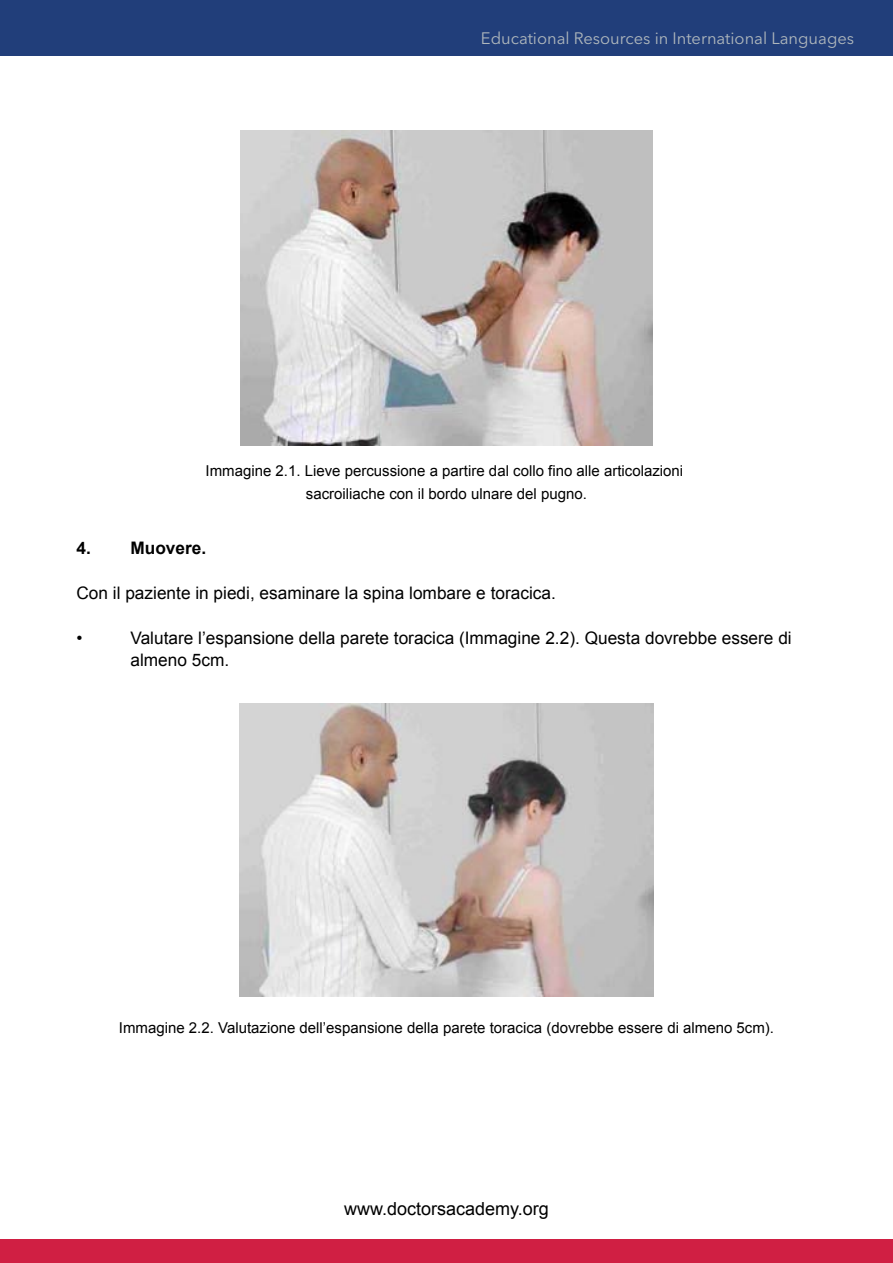
<style>
.page{position:relative;width:893px;height:1263px;background:#fff}
.page>*{position:absolute;margin:0;border:0;box-sizing:border-box;transform-origin:0 0}
.t1{font:18px "Arial";color:#000}
.t2{font:17.25px/22.5px "Arial";color:#000}
.t3{font:700 17.25px "Arial";color:#000}
.t4{font:16.5px "Avenir Next LT Pro";color:#afb7bc}
.t5{font:15px/22.5px "Arial";color:#000;text-align:center}
</style>
<div class="page">
<div style="left:0;top:0;width:893px;height:56px;background:#213e7a"></div>
<div style="left:0;top:1239px;width:893px;height:24px;background:#d01f43"></div>
<img style="left:240px;top:131px;width:413px;height:314px">
<img style="left:240px;top:704px;width:413px;height:292px">
<p class="t4" style="left:481px;top:29px;width:375px">Educational Resources in International Languages</p>
<p class="t5" style="left:205px;top:460px;width:479px">Immagine 2.1. Lieve percussione a partire dal collo fino alle articolazioni sacroiliache con il bordo ulnare del pugno.</p>
<p class="t3" style="left:76px;top:536px;width:131px">4. Muovere.</p>
<p class="t2" style="left:76px;top:582px;width:481px">Con il paziente in piedi, esaminare la spina lombare e toracica.</p>
<p class="t2" style="left:76px;top:627px;width:8px">•</p>
<p class="t2" style="left:130px;top:627px;width:663px">Valutare l’espansione della parete toracica (Immagine 2.2). Questa dovrebbe essere di almeno 5cm.</p>
<p class="t5" style="left:119px;top:1016px;width:657px">Immagine 2.2. Valutazione dell’espansione della parete toracica (dovrebbe essere di almeno 5cm).</p>
<p class="t1" style="left:344px;top:1197px;width:206px">www.doctorsacademy.org</p>
</div>
